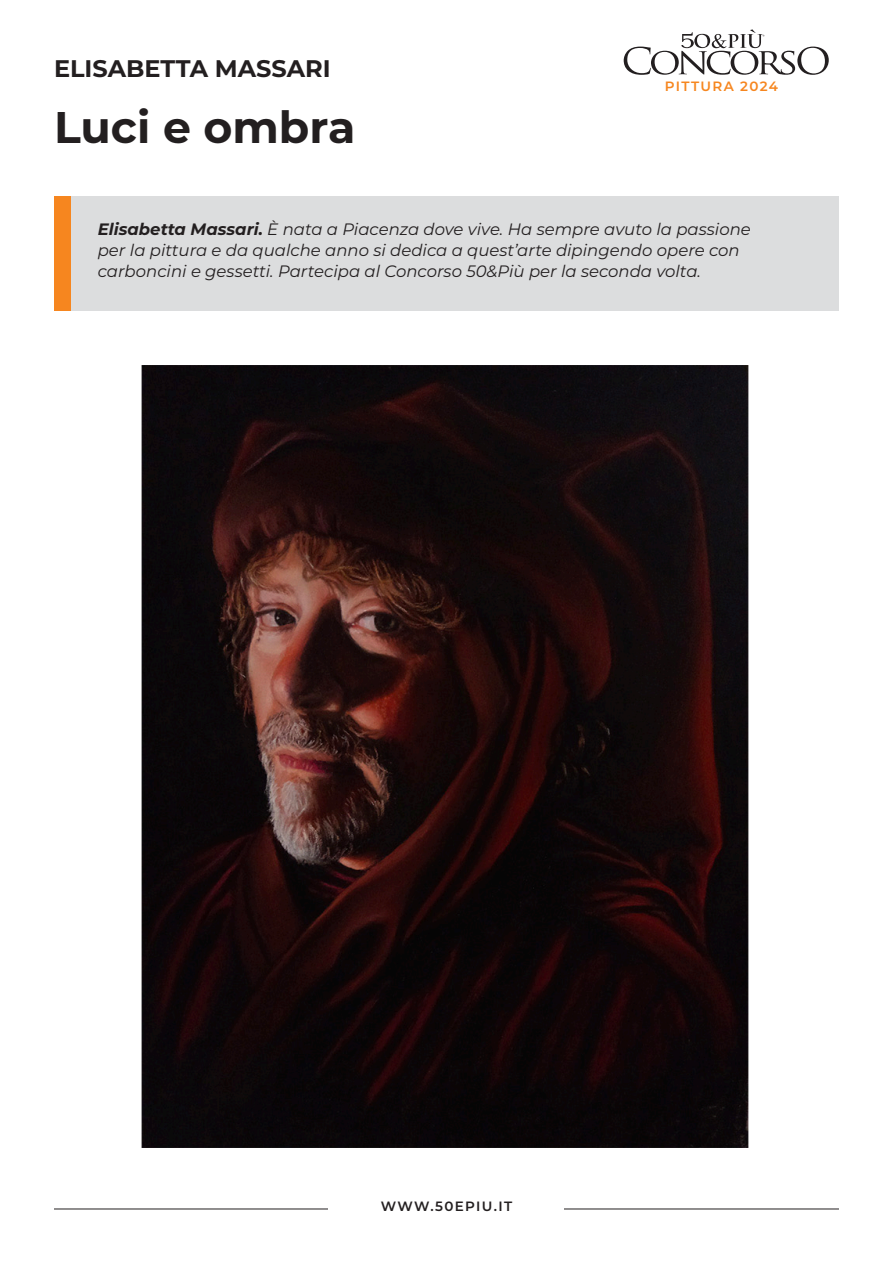
<style>
.page{position:relative;width:893px;height:1263px;background:#fff}
.page>*{position:absolute;margin:0;border:0;box-sizing:border-box;transform-origin:0 0}
.t1{font:700 44.25px "Montserrat";color:#231f20}
.t2{font:700 24px "Montserrat";color:#231f20}
.t3{font:italic 16.5px/21px "Montserrat";color:#231f20}
.t4{font:600 13.5px "Montserrat";letter-spacing:.1em;color:#231f20}
.t5{font:600 13.5px "Montserrat";letter-spacing:.095em;color:#f6861f}
.s1{font-weight:700}
</style>
<div class="page">
<div style="left:54px;top:196px;width:785px;height:114px;background:#dcddde"></div>
<div style="left:54px;top:196px;width:16px;height:114px;background:#f6861f"></div>
<svg style="left:624px;top:29px;width:205px;height:46px"></svg>
<hr style="left:54px;top:1208px;width:785px;height:1px;background:#231f20">
<div style="left:329px;top:1197px;width:235px;height:23px;background:#fff"></div>
<img style="left:141px;top:366px;width:608px;height:781px">
<p class="t2" style="left:54px;top:51px;width:278px">ELISABETTA MASSARI</p>
<p class="t1" style="left:54px;top:96px;width:303px">Luci e ombra</p>
<p class="t5" style="left:665px;top:77px;width:115px">PITTURA 2024</p>
<p class="t3" style="left:98px;top:218px;width:654px"><span class="s1">Elisabetta Massari.</span> È nata a Piacenza dove vive. Ha sempre avuto la passione per la pittura e da qualche anno si dedica a quest’arte dipingendo opere con carboncini e gessetti. Partecipa al Concorso 50&amp;Più per la seconda volta.</p>
<p class="t4" style="left:381px;top:1196px;width:133px">WWW.50EPIU.IT</p>
</div>
